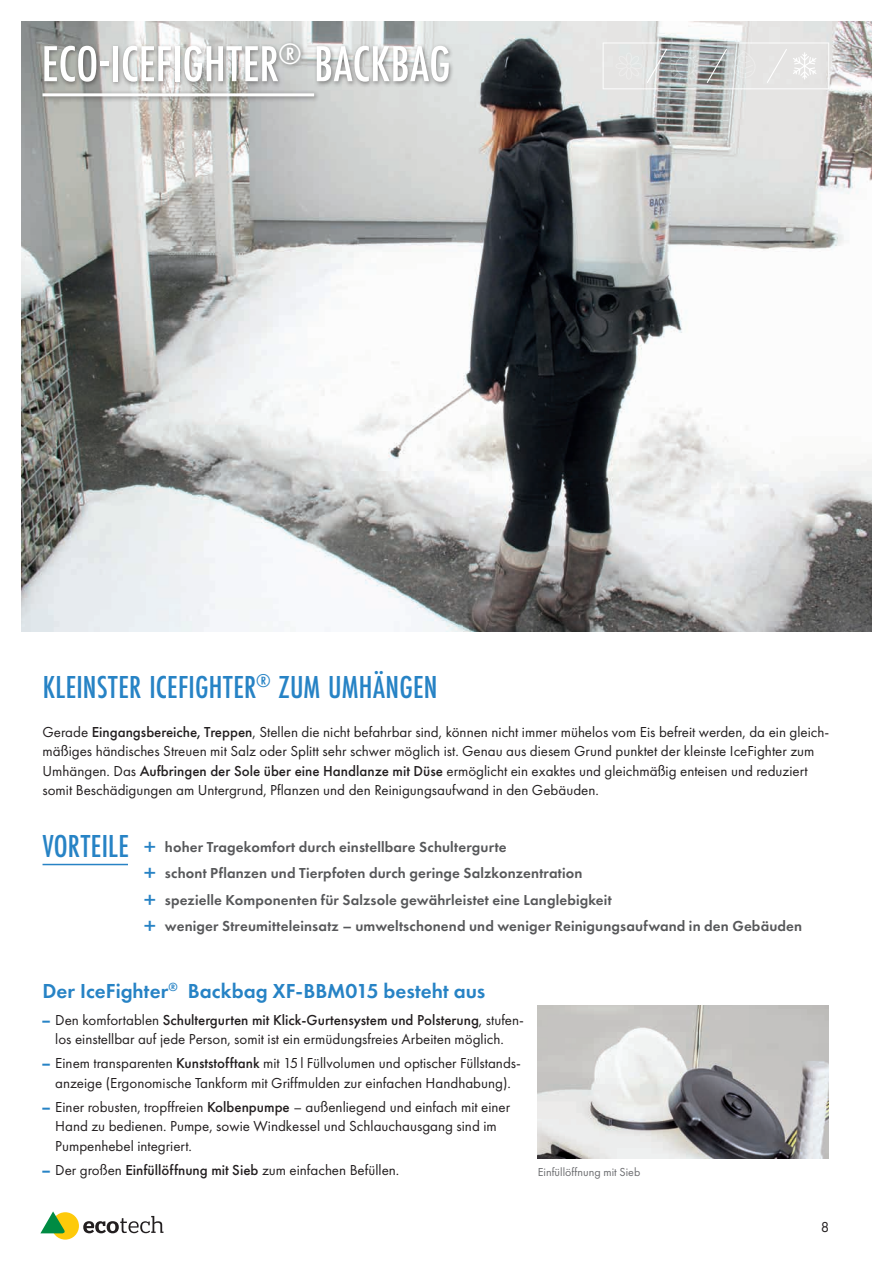
<style>
.page{position:relative;width:893px;height:1263px;background:#fff}
.page>*{position:absolute;margin:0;border:0;box-sizing:border-box;transform-origin:0 0}
.t1{font:500 52.5px "Futura PT Cond";color:#fff}
.t2{font:500 33px "Futura PT Cond";letter-spacing:.005em;color:#2783c5}
.t3{font:600 21px "Futura PT";color:#2783c5}
.t4{font:15px/19.5px "Futura PT";color:#231f20}
.t5{font:600 15px/26.5px "Futura PT";letter-spacing:.01em;color:#57585a}
.t6{font:12px "Futura PT";color:#6c6d70}
.s1{font-weight:500}
.s2{font-family:"Futura PT Cond";font-weight:500;font-size:33px;color:#2783c5}
.s3{font-family:"Futura PT Cond";font-weight:500;font-size:24.45px;color:#2783c5}
</style>
<div class="page">
<div style="left:52px;top:1212px;width:27px;height:27px;background:#feca0a;border-radius:50%"></div>
<svg style="left:40px;top:1211px;width:26px;height:22px"></svg>
<svg style="left:83px;top:1216px;width:81px;height:17px"></svg>
<img style="left:21px;top:21px;width:851px;height:610px">
<div style="left:39px;top:90px;width:281px;height:12px;background:#231f20;opacity:.5"></div>
<hr style="left:43px;top:93px;width:271px;height:3px;background:#fff">
<div style="left:41px;top:40px;width:414px;height:48px;background:#231f20;opacity:.5"></div>
<hr style="left:43px;top:864px;width:85px;height:1px;background:#2783c5">
<svg style="left:603px;top:43px;width:226px;height:46px;background:#d1d2d2"></svg>
<img style="left:538px;top:1005px;width:291px;height:153px">
<h1 class="t1" style="left:42px;top:33px;width:410px">ECO-ICEFIGHTER<sup>®</sup> BACKBAG</h1>
<h2 class="t2" style="left:43px;top:667px;width:396px">KLEINSTER ICEFIGHTER<sup>®</sup> ZUM UMHÄNGEN</h2>
<p class="t4" style="left:43px;top:722px;width:788px">Gerade <span class="s1">Eingangsbereiche, Treppen</span>, Stellen die nicht befahrbar sind, können nicht immer mühelos vom Eis befreit werden, da ein gleich&shy;mäßiges händisches Streuen mit Salz oder Splitt sehr schwer möglich ist. Genau aus diesem Grund punktet der kleinste IceFighter zum Umhängen. Das <span class="s1">Aufbringen der Sole über eine Handlanze mit Düse</span> ermöglicht ein exaktes und gleichmäßig enteisen und reduziert somit Beschädigungen am Untergrund, Pflanzen und den Reinigungsaufwand in den Gebäuden.</p>
<p class="t5" style="left:144px;top:833px;width:660px;text-indent:-101px"><span class="s2">VORTEILE</span> <span class="s3">+</span> hoher Tragekomfort durch einstellbare Schultergurte<br><span class="s3">+</span> schont Pflanzen und Tierpfoten durch geringe Salzkonzentration<br><span class="s3">+</span> spezielle Komponenten für Salzsole gewährleistet eine Langlebigkeit<br><span class="s3">+</span> weniger Streumitteleinsatz – umweltschonend und weniger Reinigungsaufwand in den Gebäuden</p>
<h3 class="t3" style="left:43px;top:978px;width:444px">Der IceFighter<sup>®</sup> Backbag XF-BBM015 besteht aus</h3>
<p class="t4" style="left:43px;top:1010px;width:483px;text-align:center"><sup>_</sup> Den komfortablen <span class="s1">Schultergurten mit Klick-Gurtensystem und Polsterung</span>, stufen&shy;los einstellbar auf jede Person, somit ist ein ermüdungsfreies Arbeiten möglich.</p>
<p class="t4" style="left:43px;top:1053px;width:480px;text-align:center"><sup>_</sup> Einem transparenten <span class="s1">Kunststofftank</span> mit 15l Füllvolumen und optischer Füllstands&shy;anzeige (Ergonomische Tankform mit Griffmulden zur einfachen Handhabung).</p>
<p class="t4" style="left:55px;top:1097px;width:456px;text-indent:-13px"><sup>_</sup> Einer robusten, tropffreien <span class="s1">Kolbenpumpe</span> – außenliegend und einfach mit einer<br>Hand zu bedienen. Pumpe, sowie Windkessel und Schlauchausgang sind im<br>Pumpenhebel integriert.</p>
<p class="t4" style="left:43px;top:1160px;width:358px"><sup>_</sup> Der großen <span class="s1">Einfüllöffnung mit Sieb</span> zum einfachen Befüllen.</p>
<p class="t6" style="left:538px;top:1165px;width:104px">Einfüllöffnung mit Sieb</p>
<p class="t4" style="left:821px;top:1217px;width:10px">8</p>
</div>
